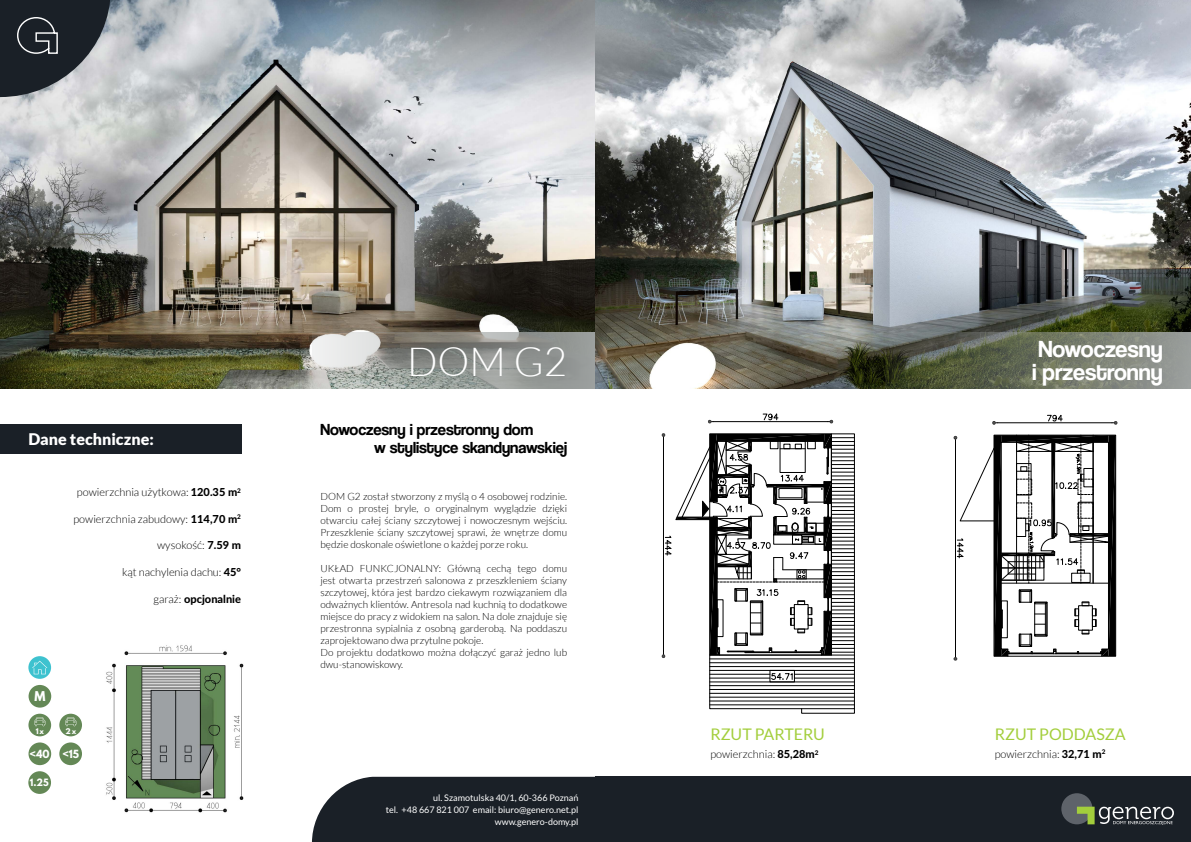
<style>
.page{position:relative;width:1191px;height:842px;background:#fff}
.page>*{position:absolute;margin:0;border:0;box-sizing:border-box;transform-origin:0 0}
.t1{font:300 40.1px "Lato";color:#fff}
.t2{font:24px/23px "Coolvetica Rg";color:#fff}
.t3{font:16.5px/18px "Coolvetica Rg";color:#000}
.t4{font:16px "Lato";color:#a3ce3c}
.t5{font:900 16px "Lato";color:#fff}
.t6{font:700 12px "League Spartan";color:#fff}
.t7{font:300 11px "Lato";color:#000}
.t8{font:800 11px "Lato";color:#000}
.t9{font:300 10px/12px "Lato";color:#000;text-align:justify}
.t10{font:700 10px "League Spartan";color:#fff}
.t11{font:9px/12px "Lato";color:#fff;text-align:right}
.t12{font:700 9px "League Spartan";color:#fff}
.t13{font:700 7px "League Spartan";color:#fff}
.s1{font-weight:800}
.s2{font-weight:300}
</style>
<div class="page">
<img style="left:0;top:0;width:1191px;height:388px">
<img style="left:106px;top:645px;width:138px;height:168px">
<svg style="left:28px;top:656px;width:23px;height:23px"></svg>
<svg style="left:32px;top:661px;width:15px;height:13px"></svg>
<div style="left:28px;top:714px;width:23px;height:22px;background:#648856;border-radius:50%"></div>
<svg style="left:34px;top:717px;width:11px;height:9px"></svg>
<div style="left:59px;top:714px;width:23px;height:22px;background:#648856;border-radius:50%"></div>
<svg style="left:65px;top:717px;width:11px;height:9px"></svg>
<div style="left:29px;top:742px;width:22px;height:23px;background:#648856;border-radius:50%"></div>
<div style="left:59px;top:742px;width:23px;height:23px;background:#648856;border-radius:50%"></div>
<div style="left:29px;top:685px;width:22px;height:23px;background:#648856;border-radius:50%"></div>
<div style="left:28px;top:771px;width:23px;height:23px;background:#648856;border-radius:50%"></div>
<svg style="left:312px;top:332px;width:283px;height:56px;background:#9d9f9b"></svg>
<div style="left:0;top:424px;width:241px;height:29px;background:#1a2027"></div>
<div style="left:312px;top:777px;width:283px;height:65px;background:#1a2027"></div>
<svg style="left:0;top:0;width:111px;height:97px;background:#4a4f55"></svg>
<hr style="left:997px;top:423px;width:115px;height:1px;background:#000">
<svg style="left:1112px;top:421px;width:5px;height:4px"></svg>
<svg style="left:992px;top:421px;width:5px;height:4px"></svg>
<svg style="left:1047px;top:414px;width:15px;height:7px"></svg>
<hr style="left:1139px;top:409px;width:1px;height:263px;background:#000">
<hr style="left:945px;top:409px;width:1px;height:263px;background:#000">
<svg style="left:953px;top:435px;width:163px;height:226px"></svg>
<hr style="left:675px;top:424px;width:1px;height:239px;background:#000">
<hr style="left:657px;top:424px;width:1px;height:239px;background:#000">
<hr style="left:713px;top:421px;width:114px;height:1px;background:#000">
<svg style="left:827px;top:420px;width:6px;height:3px"></svg>
<svg style="left:708px;top:420px;width:5px;height:3px"></svg>
<svg style="left:762px;top:414px;width:16px;height:6px"></svg>
<hr style="left:1050px;top:405px;width:1px;height:314px;background:#000">
<hr style="left:673px;top:405px;width:1px;height:314px;background:#000">
<svg style="left:661px;top:433px;width:193px;height:276px"></svg>
<svg style="left:884px;top:332px;width:307px;height:56px;background:#6c7262"></svg>
<div style="left:595px;top:777px;width:596px;height:65px;background:#1a2027"></div>
<div style="left:1061px;top:793px;width:31px;height:31px;background:#5e636a;border-radius:50%"></div>
<svg style="left:1077px;top:807px;width:97px;height:18px"></svg>
<h3 class="t5" style="left:28px;top:430px;width:127px">Dane techniczne:</h3>
<p class="t7" style="left:77px;top:487px;width:166px">powierzchnia użytkowa: <span class="s1">120.35 m</span><sup>2</sup></p>
<p class="t7" style="left:73px;top:513px;width:169px">powierzchnia zabudowy: <span class="s1">114,70 m</span><sup>2</sup></p>
<p class="t7" style="left:157px;top:539px;width:85px">wysokość: <span class="s1">7.59 m</span></p>
<p class="t7" style="left:122px;top:566px;width:120px">kąt nachylenia dachu: <span class="s1">45°</span></p>
<p class="t8" style="left:154px;top:591px;width:89px"><span class="s2">garaż:</span> opcjonalnie</p>
<p class="t6" style="left:34px;top:686px;width:13px">M</p>
<p class="t13" style="left:36px;top:725px;width:10px">1x</p>
<p class="t13" style="left:66px;top:725px;width:12px">2x</p>
<p class="t10" style="left:30px;top:746px;width:21px">&lt;40</p>
<p class="t10" style="left:62px;top:746px;width:18px">&lt;15</p>
<p class="t12" style="left:30px;top:775px;width:20px">1.25</p>
<h1 class="t1" style="left:407px;top:340px;width:161px">DOM G2</h1>
<h3 class="t3" style="left:374px;top:421px;width:195px;text-indent:-54px">Nowoczesny i przestronny dom<br>w stylistyce skandynawskiej</h3>
<p class="t9" style="left:320px;top:490px;width:248px">DOM G2 został stworzony z myślą o 4 osobowej rodzinie.<br>Dom o prostej bryle, o oryginalnym wyglądzie dzięki otwarciu całej ściany szczytowej i nowoczesnym wejściu.<br>Przeszklenie ściany szczytowej sprawi, że wnętrze domu będzie doskonale oświetlone o każdej porze roku.</p>
<p class="t9" style="left:320px;top:562px;width:248px;text-align:left">UKŁAD FUNKCJONALNY: Główną cechą tego domu jest otwarta przestrzeń salonowa z przeszkleniem ściany szczytowej, która jest bardzo ciekawym rozwiązaniem dla odważnych klientów. Antresola nad kuchnią to dodatkowe miejsce do pracy z widokiem na salon. Na dole znajduje się przestronna sypialnia z osobną garderobą. Na poddaszu zaprojektowano dwa przytulne pokoje.<br>Do projektu dodatkowo można dołączyć garaż jedno lub dwu-stanowiskowy.</p>
<p class="t11" style="left:386px;top:792px;width:194px">ul. Szamotulska 40/1, 60-366 Poznań<br>tel. +48 667 821 007 email: biuro@genero.net.pl www.genero-domy.pl</p>
<h2 class="t2" style="left:1032px;top:337px;width:132px">Nowoczesny i przestronny</h2>
<h3 class="t4" style="left:710px;top:725px;width:116px">RZUT PARTERU</h3>
<h3 class="t4" style="left:994px;top:725px;width:133px">RZUT PODDASZA</h3>
<p class="t7" style="left:710px;top:748px;width:110px">powierzchnia: <span class="s1">85,28m</span><sup>2</sup></p>
<p class="t7" style="left:994px;top:748px;width:112px">powierzchnia: <span class="s1">32,71 m</span><sup>2</sup></p>
</div>
